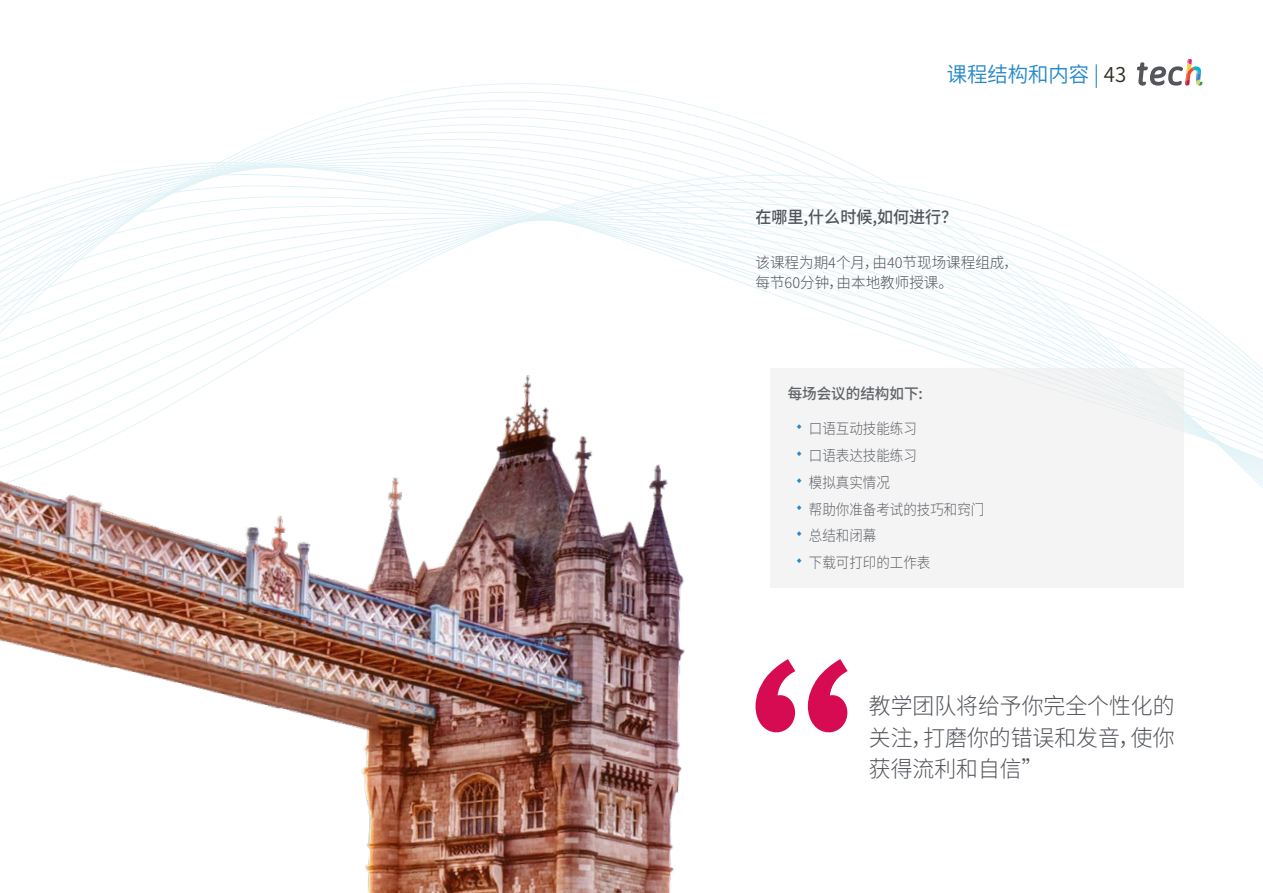
<style>
.page{position:relative;width:1263px;height:893px;background:#fff}
.page>*{position:absolute;margin:0;border:0;box-sizing:border-box;transform-origin:0 0}
.t1{font:300 22.5px/31.5px "Source Han Sans CN";color:#52555b;text-align:justify}
.t2{font:21px "Source Han Sans CN";color:#2488c9}
.t3{font:500 16.5px "Source Han Sans CN";color:#52555b}
.t4{font:300 15px/26.7px "Source Han Sans CN";color:#61646a;scale:.9 1}
.t5{font:300 15px/19.5px "Source Han Sans CN";color:#52555b}
.t6{font:500 15px "Source Han Sans CN";color:#61646a}
.s1{color:#312e20}
</style>
<div class="page">
<img style="left:0;top:82px;width:1263px;height:811px">
<svg style="left:755px;top:659px;width:93px;height:73px"></svg>
<div style="left:770px;top:368px;width:414px;height:219px;background:#f4f4f4"></div>
<svg style="left:1137px;top:59px;width:65px;height:27px"></svg>
<h2 class="t2" style="left:947px;top:63px;width:181px">课程结构和内容 | <span class="s1">43</span></h2>
<p class="t3" style="left:755px;top:208px;width:203px">在哪里,什么时候,如何进行？</p>
<p class="t5" style="left:755px;top:253px;width:264px">该课程为期4个月，由40节现场课程组成，每节60分钟，由本地教师授课。</p>
<p class="t6" style="left:788px;top:385px;width:137px">每场会议的结构如下:</p>
<p class="t4" style="left:809px;top:416px;width:196px">口语互动技能练习<br>口语表达技能练习<br>模拟真实情况<br>帮助你准备考试的技巧和窍门总结和闭幕<br>下载可打印的工作表</p>
<h1 class="t1" style="left:869px;top:691px;width:307px">教学团队将给予你完全个性化的关注，打磨你的错误和发音，使你获得流利和自信”</h1>
</div>
